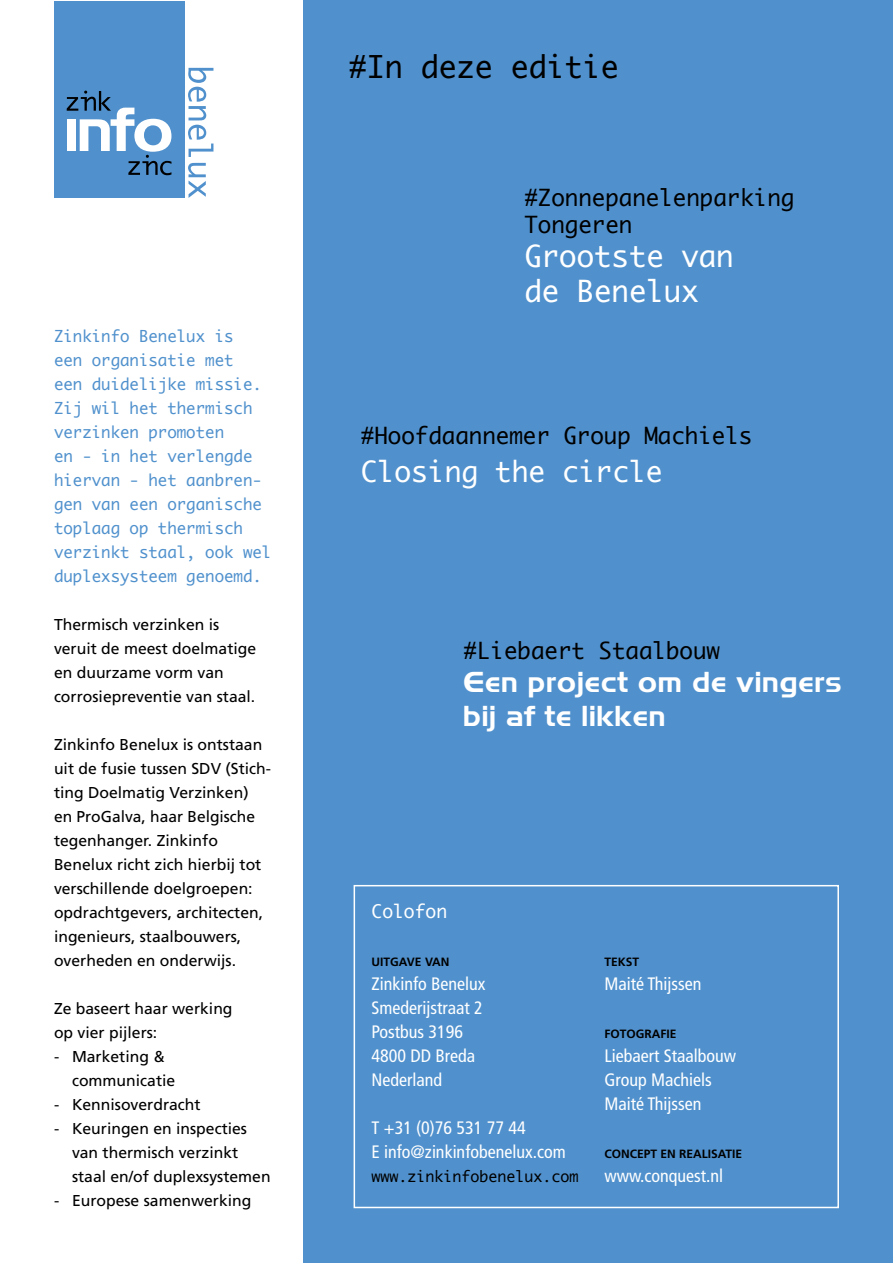
<style>
.page{position:relative;width:893px;height:1263px;background:#fff}
.page>*{position:absolute;margin:0;border:0;box-sizing:border-box;transform-origin:0 0}
.t1{font:30px "Monaco";color:#000}
.t2{font:29.1px/35px "Monaco";color:#fff}
.t3{font:27.9px/33.6px "Longview";letter-spacing:.05em;color:#fff}
.t4{font:27.9px "Monaco";color:#fff}
.t5{font:22.5px/27px "Monaco";color:#000}
.t6{font:condensed 18px/24px "Frutiger";color:#fff}
.t7{font:18px "Monaco";color:#fff}
.t8{font:15.75px/24px "Frutiger LT Std";color:#000}
.t9{font:15.75px/24px "Monaco";color:#5091cd}
.t10{font:15px "Monaco";color:#000}
.t11{font:700 12px "Frutiger LT Std";color:#000}
</style>
<div class="page">
<div style="left:304px;top:0;width:589px;height:1262px;background:#5091cd"></div>
<div style="left:354px;top:885px;width:485px;height:323px;border:2px solid #fff"></div>
<div style="left:54px;top:1px;width:130px;height:72px;background:#5091cd"></div>
<div style="left:54px;top:68px;width:130px;height:130px;background:#5091cd"></div>
<svg style="left:188px;top:68px;width:25px;height:89px"></svg>
<svg style="left:188px;top:163px;width:18px;height:35px"></svg>
<svg style="left:67px;top:91px;width:104px;height:84px"></svg>
<p class="t9" style="left:54px;top:324px;width:219px">Zinkinfo Benelux is<br>een organisatie met<br>een duidelijke missie.<br>Zij wil het thermisch verzinken promoten<br>en - in het verlengde hiervan - het aanbren&shy;gen van een organische toplaag op thermisch verzinkt staal, ook wel duplexsysteem genoemd.</p>
<p class="t8" style="left:54px;top:613px;width:204px">Thermisch verzinken is veruit de meest doelmatige en duurzame vorm van corrosiepreventie van staal.</p>
<p class="t8" style="left:54px;top:733px;width:219px">Zinkinfo Benelux is ontstaan uit de fusie tussen SDV (Stich&shy;ting Doelmatig Verzinken)<br>en ProGalva, haar Belgische tegenhanger. Zinkinfo<br>Benelux richt zich hierbij tot verschillende doelgroepen: opdrachtgevers, architecten, ingenieurs, staalbouwers, overheden en onderwijs.</p>
<p class="t8" style="left:54px;top:997px;width:180px">Ze baseert haar werking op vier pijlers:</p>
<p class="t8" style="left:72px;top:1045px;width:105px;text-indent:-18px">- Marketing &amp; communicatie</p>
<p class="t8" style="left:54px;top:1093px;width:148px">- Kennisoverdracht</p>
<p class="t8" style="left:72px;top:1117px;width:200px;text-indent:-18px">- Keuringen en inspecties van thermisch verzinkt staal en/of duplexsystemen</p>
<p class="t8" style="left:54px;top:1189px;width:199px">- Europese samenwerking</p>
<h1 class="t1" style="left:349px;top:41px;width:272px">#In deze editie</h1>
<h3 class="t5" style="left:524px;top:183px;width:272px">#Zonnepanelenparking<br>Tongeren</h3>
<h2 class="t2" style="left:524px;top:238px;width:211px">Grootste van de Benelux</h2>
<h3 class="t5" style="left:361px;top:421px;width:393px">#Hoofdaannemer Group Machiels</h3>
<h3 class="t4" style="left:361px;top:448px;width:303px">Closing the circle</h3>
<h3 class="t5" style="left:464px;top:636px;width:258px">#Liebaert Staalbouw</h3>
<h3 class="t3" style="left:464px;top:665px;width:380px">Een project om de vingers bij af te likken</h3>
<p class="t7" style="left:372px;top:896px;width:77px">Colofon</p>
<p class="t11" style="left:372px;top:955px;width:79px">UITGAVE VAN</p>
<p class="t6" style="left:372px;top:972px;width:116px">Zinkinfo Benelux<br>Smederijstraat 2<br>Postbus 3196<br>4800 DD Breda<br>Nederland</p>
<p class="t6" style="left:372px;top:1116px;width:196px">T +31 (0)76 531 77 44<br>E info@zinkinfobenelux.com</p>
<p class="t10" style="left:372px;top:1164px;width:209px">www.zinkinfobenelux.com</p>
<p class="t11" style="left:604px;top:955px;width:36px">TEKST</p>
<p class="t6" style="left:604px;top:972px;width:98px">Maité Thijssen</p>
<p class="t11" style="left:604px;top:1027px;width:74px">FOTOGRAFIE</p>
<p class="t6" style="left:604px;top:1044px;width:133px">Liebaert Staalbouw<br>Group Machiels<br>Maité Thijssen</p>
<p class="t11" style="left:604px;top:1147px;width:139px">CONCEPT EN REALISATIE</p>
<p class="t6" style="left:604px;top:1164px;width:120px">www.conquest.nl</p>
</div>
